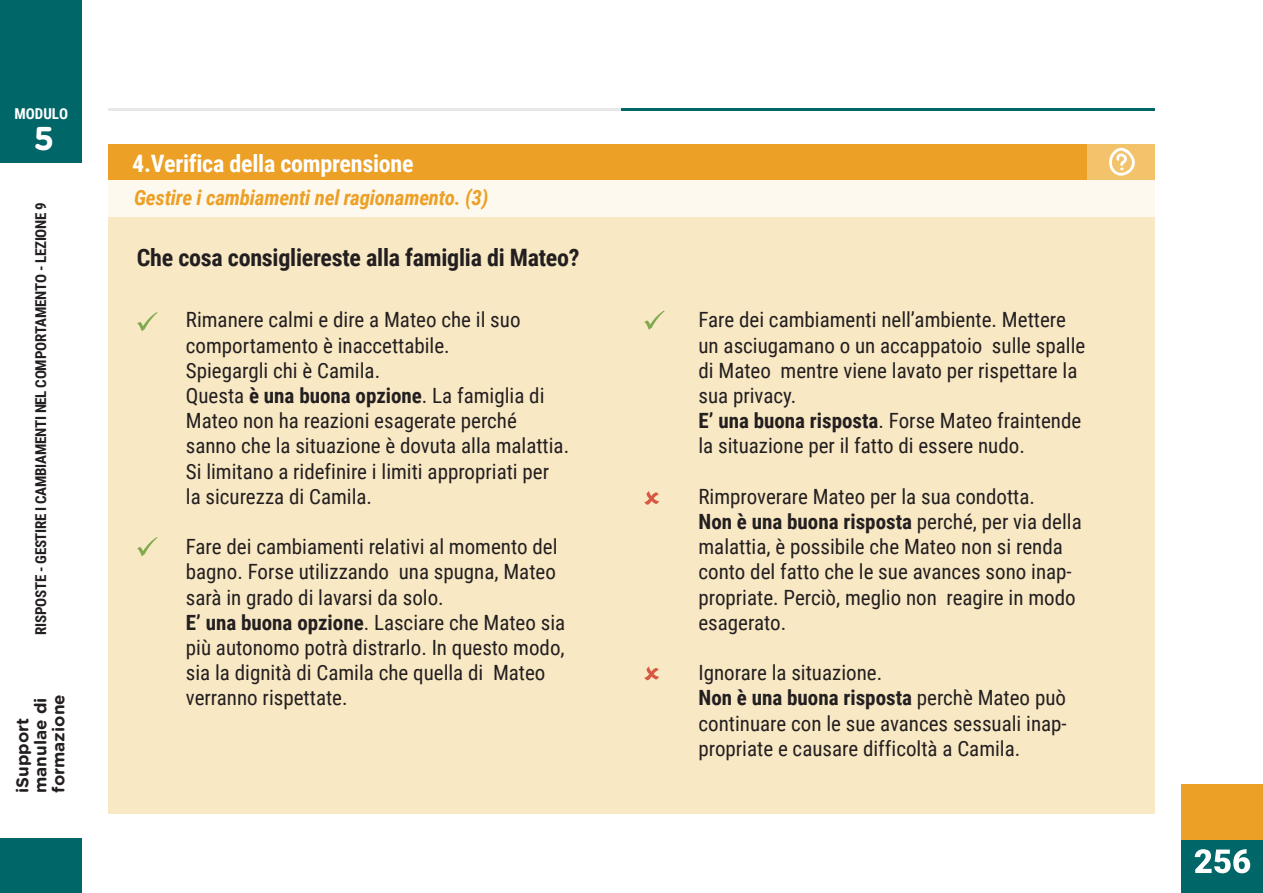
<style>
.page{position:relative;width:1263px;height:893px;background:#fff}
.page>*{position:absolute;margin:0;border:0;box-sizing:border-box;transform-origin:0 0}
.t1{font:700 33px "Gotham Rounded";color:#fff}
.t2{font:700 24px "Roboto Condensed";letter-spacing:-.01em;color:#231f20}
.t3{font:700 24px "Roboto Condensed";letter-spacing:-.01em;color:#fff}
.t4{font:21px/25.2px "Roboto Condensed";color:#231f20}
.t5{font:italic 700 21px "Roboto Condensed";letter-spacing:-.01em;color:#eca026}
.t6{font:700 17.1px/18px "Gotham Rounded";color:#231f20}
.t7{font:700 15px "Roboto Condensed";letter-spacing:-.02em;color:#231f20}
.t8{font:700 15px "Roboto Condensed";color:#fff}
.s1{font-weight:700}
</style>
<div class="page">
<div style="left:0;top:839px;width:81px;height:54px;background:#016668"></div>
<div style="left:0;top:0;width:81px;height:163px;background:#016668"></div>
<div style="left:1182px;top:784px;width:81px;height:109px;background:#eca026"></div>
<div style="left:1182px;top:840px;width:81px;height:53px;background:#016668"></div>
<svg style="left:1195px;top:849px;width:55px;height:24px"></svg>
<div style="left:108px;top:217px;width:1047px;height:596px;background:#f8e8c4"></div>
<svg style="left:137px;top:312px;width:20px;height:19px"></svg>
<svg style="left:137px;top:537px;width:20px;height:19px"></svg>
<svg style="left:644px;top:311px;width:21px;height:19px"></svg>
<svg style="left:644px;top:491px;width:15px;height:14px"></svg>
<svg style="left:644px;top:667px;width:15px;height:13px"></svg>
<div style="left:108px;top:144px;width:1047px;height:36px;background:#eca026"></div>
<div style="left:1087px;top:144px;width:68px;height:36px;background:#f2c36a"></div>
<div style="left:108px;top:180px;width:1047px;height:37px;background:#fdf9ef"></div>
<svg style="left:1109px;top:148px;width:26px;height:28px"></svg>
<hr style="left:621px;top:108px;width:534px;height:3px;background:#016668">
<hr style="left:108px;top:108px;width:513px;height:3px;background:#e6e7e9">
<p class="t8" style="left:14px;top:103px;width:55px">MODULO</p>
<h1 class="t1" style="left:34px;top:115px;width:22px">5</h1>
<p class="t7" style="left:30px;top:635px;width:434px;rotate:-90deg">RISPOSTE - GESTIRE I CAMBIAMENTI NEL COMPORTAMENTO - LEZIONE 9</p>
<p class="t6" style="left:13px;top:793px;width:100px;rotate:-90deg">iSupport manulae di formazione</p>
<p class="t3" style="left:132px;top:147px;width:283px">4.Verifica della comprensione</p>
<p class="t5" style="left:134px;top:183px;width:356px">Gestire i cambiamenti nel ragionamento. (3)</p>
<p class="t2" style="left:137px;top:241px;width:444px">Che cosa consigliereste alla famiglia di Mateo?</p>
<p class="t4" style="left:186px;top:307px;width:385px">Rimanere calmi e dire a Mateo che il suo comportamento è inaccettabile.<br>Spiegargli chi è Camila.<br>Questa <span class="s1">è una buona opzione</span>. La famiglia di Mateo non ha reazioni esagerate perché sanno che la situazione è dovuta alla malattia.<br>Si limitano a ridefinire i limiti appropriati per la sicurezza di Camila.</p>
<p class="t4" style="left:186px;top:533px;width:381px">Fare dei cambiamenti relativi al momento del bagno. Forse utilizzando una spugna, Mateo sarà in grado di lavarsi da solo.<br><span class="s1">E’ una buona opzione</span>. Lasciare che Mateo sia più autonomo potrà distrarlo. In questo modo, sia la dignità di Camila che quella di Mateo verranno rispettate.</p>
<p class="t4" style="left:698px;top:307px;width:388px">Fare dei cambiamenti nell’ambiente. Mettere un asciugamano o un accappatoio sulle spalle di Mateo mentre viene lavato per rispettare la sua privacy.<br><span class="s1">E’ una buona risposta</span>. Forse Mateo fraintende la situazione per il fatto di essere nudo.</p>
<p class="t4" style="left:698px;top:483px;width:385px">Rimproverare Mateo per la sua condotta.<br><span class="s1">Non è una buona risposta</span> perché, per via della malattia, è possibile che Mateo non si renda conto del fatto che le sue avances sono inap&shy;propriate. Perciò, meglio non reagire in modo esagerato.</p>
<p class="t4" style="left:698px;top:659px;width:370px">Ignorare la situazione.<br><span class="s1">Non è una buona risposta</span> perchè Mateo può continuare con le sue avances sessuali inap&shy;propriate e causare difficoltà a Camila.</p>
</div>
